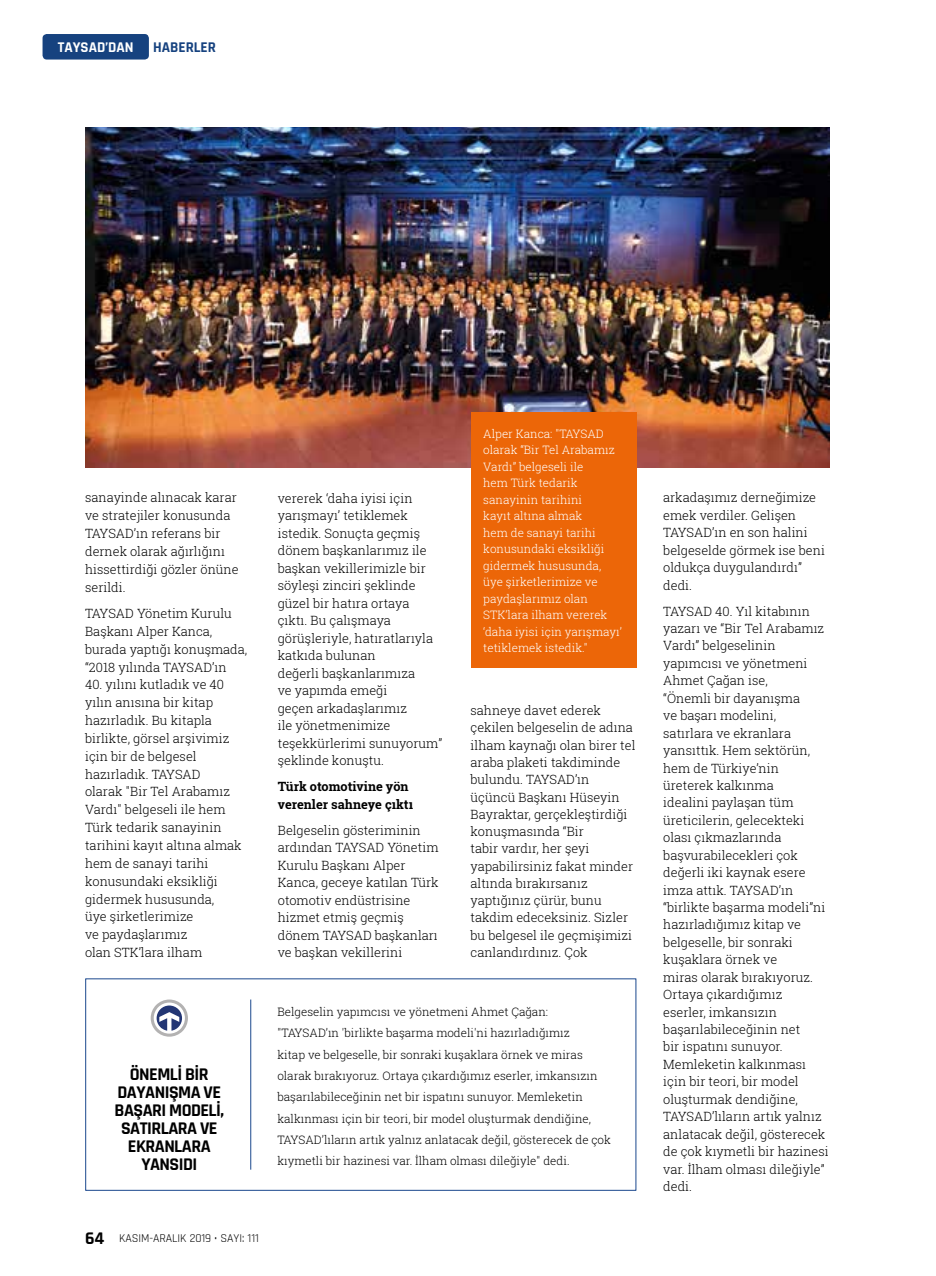
<style>
.page{position:relative;width:936px;height:1276px;background:#fff}
.page>*{position:absolute;margin:0;border:0;box-sizing:border-box;transform-origin:0 0}
.t1{font:700 18px/18px "Rajdhani";letter-spacing:-.03em;color:#000;text-align:center}
.t2{font:700 15px "Rajdhani";color:#fff}
.t3{font:700 15px "Rajdhani";color:#16427f}
.t4{font:300 12.75px/17.4px "Roboto Slab";color:#000}
.t5{font:700 12.75px/17.5px "Roboto Slab";color:#000}
.t6{font:12px "Rajdhani";letter-spacing:-.005em;color:#000}
.t7{font:300 11.7px/21.3px "Roboto Slab";color:#000}
.t8{font:300 11.7px/16.5px "Roboto Slab";color:#fff}
.s1{font-weight:700;font-size:18px}
</style>
<div class="page">
<div style="left:85px;top:978px;width:551px;height:213px;border:1px solid #345c9a"></div>
<hr style="left:250px;top:999px;width:1px;height:170px;background:#345c9a">
<img style="left:85px;top:128px;width:744px;height:340px">
<div style="left:470px;top:412px;width:166px;height:256px;background:#ec6608"></div>
<svg style="left:151px;top:999px;width:37px;height:37px"></svg>
<div style="left:43px;top:34px;width:106px;height:26px;background:#16427f;border-radius:4px"></div>
<p class="t2" style="left:58px;top:38px;width:77px">TAYSAD’DAN</p>
<p class="t3" style="left:153px;top:38px;width:64px">HABERLER</p>
<p class="t4" style="left:85px;top:488px;width:155px;line-height:17.9px">sanayinde alınacak karar ve stratejiler konusunda<br>TAYSAD’ın referans bir dernek olarak ağırlığını hissettirdiği gözler önüne serildi.</p>
<p class="t4" style="left:85px;top:604px;width:164px;line-height:17.9px">TAYSAD Yönetim Kurulu<br>Başkanı Alper Kanca, burada yaptığı konuşmada, “2018 yılında TAYSAD’ın</p>
<p class="t4" style="left:85px;top:675px;width:158px;line-height:17.9px">40. yılını kutladık ve 40 yılın anısına bir kitap hazırladık. Bu kitapla birlikte, görsel arşivimiz için bir de belgesel hazırladık. TAYSAD<br>olarak "Bir Tel Arabamız<br>Vardı" belgeseli ile hem<br>Türk tedarik sanayinin tarihini kayıt altına almak hem de sanayi tarihi konusundaki eksikliği gidermek hususunda,<br>üye şirketlerimize<br>ve paydaşlarımız<br>olan STK’lara ilham</p>
<h1 class="t1" style="left:115px;top:1065px;width:111px">ÖNEMLİ BİR<br>DAYANIŞMA VE<br>BAŞARI MODELİ,<br>SATIRLARA VE<br>EKRANLARA<br>YANSIDI</h1>
<p class="t4" style="left:278px;top:489px;width:166px">vererek ‘daha iyisi için yarışmayı’ tetiklemek istedik. Sonuçta geçmiş dönem başkanlarımız ile başkan vekillerimizle bir söyleşi zinciri şeklinde güzel bir hatıra ortaya çıktı. Bu çalışmaya görüşleriyle, hatıratlarıyla katkıda bulunan<br>değerli başkanlarımıza<br>ve yapımda emeği<br>geçen arkadaşlarımız<br>ile yönetmenimize teşekkürlerimi sunuyorum” şeklinde konuştu.</p>
<p class="t5" style="left:278px;top:777px;width:137px">Türk otomotivine yön verenler sahneye çıktı</p>
<p class="t4" style="left:278px;top:821px;width:162px">Belgeselin gösteriminin ardından TAYSAD Yönetim<br>Kurulu Başkanı Alper<br>Kanca, geceye katılan Türk otomotiv endüstrisine hizmet etmiş geçmiş dönem TAYSAD başkanları ve başkan vekillerini</p>
<p class="t8" style="left:483px;top:425px;width:140px">Alper Kanca: "TAYSAD olarak “Bir Tel Arabamız<br>Vardı” belgeseli ile<br>hem Türk tedarik sanayinin tarihini<br>kayıt altına almak<br>hem de sanayi tarihi konusundaki eksikliği gidermek hususunda, üye şirketlerimize ve paydaşlarımız olan<br>STK’lara ilham vererek ‘daha iyisi için yarışmayı’ tetiklemek istedik."</p>
<p class="t4" style="left:470px;top:701px;width:166px">sahneye davet ederek çekilen belgeselin de adına ilham kaynağı olan birer tel araba plaketi takdiminde bulundu. TAYSAD’ın üçüncü Başkanı Hüseyin<br>Bayraktar, gerçekleştirdiği konuşmasında “Bir<br>tabir vardır, her şeyi yapabilirsiniz fakat minder altında bırakırsanız yaptığınız çürür, bunu takdim edeceksiniz. Sizler bu belgesel ile geçmişimizi canlandırdınız. Çok</p>
<p class="t7" style="left:277px;top:1000px;width:335px">Belgeselin yapımcısı ve yönetmeni Ahmet Çağan: "TAYSAD’ın 'birlikte başarma modeli'ni hazırladığımız<br>kitap ve belgeselle, bir sonraki kuşaklara örnek ve miras olarak bırakıyoruz. Ortaya çıkardığımız eserler, imkansızın başarılabileceğinin net bir ispatını sunuyor. Memleketin kalkınması için bir teori, bir model oluşturmak dendiğine, TAYSAD’lıların artık yalnız anlatacak değil, gösterecek de çok kıymetli bir hazinesi var. İlham olması dileğiyle" dedi.</p>
<p class="t6" style="left:85px;top:1231px;width:175px"><span class="s1">64</span> KASIM-ARALIK 2019 • SAYI: 111</p>
<p class="t4" style="left:663px;top:489px;width:163px">arkadaşımız derneğimize emek verdiler. Gelişen<br>TAYSAD’ın en son halini belgeselde görmek ise beni oldukça duygulandırdı” dedi.</p>
<p class="t4" style="left:663px;top:602px;width:167px">TAYSAD 40. Yıl kitabının yazarı ve “Bir Tel Arabamız<br>Vardı” belgeselinin yapımcısı ve yönetmeni<br>Ahmet Çağan ise,<br>“Önemli bir dayanışma<br>ve başarı modelini, satırlara ve ekranlara yansıttık. Hem sektörün, hem de Türkiye’nin üreterek kalkınma<br>idealini paylaşan tüm üreticilerin, gelecekteki olası çıkmazlarında başvurabilecekleri çok değerli iki kaynak esere imza attık. TAYSAD’ın “birlikte başarma modeli”ni hazırladığımız kitap ve belgeselle, bir sonraki kuşaklara örnek ve<br>miras olarak bırakıyoruz.<br>Ortaya çıkardığımız<br>eserler, imkansızın başarılabileceğinin net<br>bir ispatını sunuyor.<br>Memleketin kalkınması için bir teori, bir model oluşturmak dendiğine,<br>TAYSAD’lıların artık yalnız anlatacak değil, gösterecek de çok kıymetli bir hazinesi var. İlham olması dileğiyle” dedi.</p>
</div>
